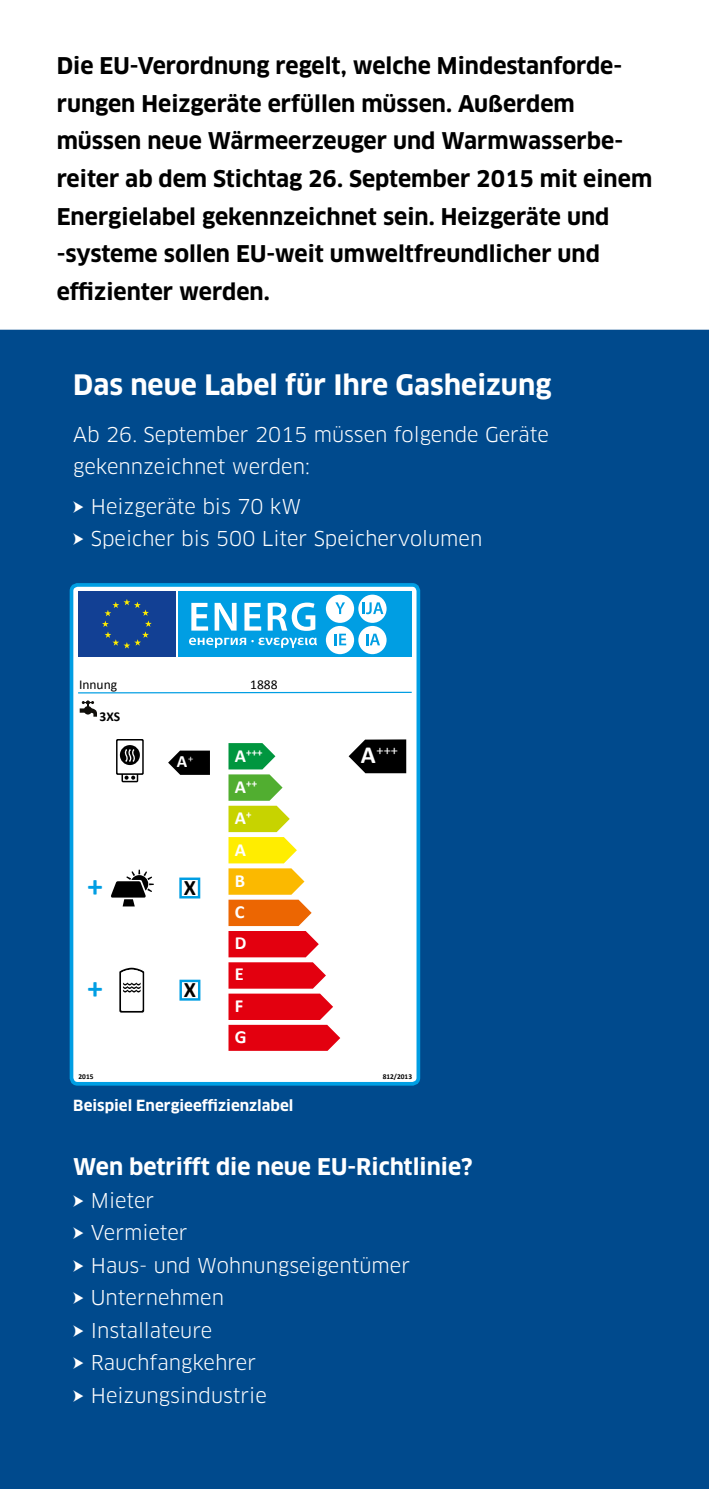
<style>
.page{position:relative;width:709px;height:1489px;background:#fff}
.page>*{position:absolute;margin:0;border:0;box-sizing:border-box;transform-origin:0 0}
.t1{font:700 30.75px "Calibri";color:#009ee3}
.t2{font:700 27.5px "Clan OT";color:#fff}
.t3{font:700 22.5px/37.5px "Clan OT";color:#000}
.t4{font:700 22.5px "Clan OT";color:#fff}
.t5{font:700 22.25px "Calibri";color:#000}
.t6{font:20px/32.5px "Clan OT";color:#fff}
.t7{font:700 18.5px/31.2px "Calibri";color:#fff}
.t8{font:700 17.25px "Calibri";color:#fff}
.t9{font:700 15px "Clan OT";color:#fff}
.t10{font:14.25px "Calibri";color:#fff}
.t11{font:13.5px "Calibri";color:#000}
.t12{font:700 13.5px "Calibri";color:#000}
.t13{font:700 10.75px "Calibri";color:#fff}
.t14{font:700 7.5px "Calibri";color:#000}
.s1{font-family:"Arrow Matic";font-size:14px}
.s2{font-size:18.5px}
.s3{font-weight:700;font-size:24.75px}
</style>
<div class="page">
<div style="left:0;top:330px;width:709px;height:1158px;background:#004a8d"></div>
<div style="left:71px;top:585px;width:347px;height:498px;background:#fff;border-radius:6px"></div>
<div style="left:70px;top:583px;width:350px;height:502px;border:4px solid #009ee3;border-radius:6px"></div>
<div style="left:78px;top:591px;width:97px;height:65px;background:#124094"></div>
<div style="left:179px;top:591px;width:233px;height:65px;background:#009ee3"></div>
<svg style="left:102px;top:599px;width:50px;height:49px"></svg>
<svg style="left:191px;top:603px;width:17px;height:27px"></svg>
<svg style="left:215px;top:603px;width:21px;height:27px"></svg>
<svg style="left:244px;top:603px;width:17px;height:27px"></svg>
<svg style="left:268px;top:602px;width:47px;height:29px"></svg>
<svg style="left:189px;top:637px;width:128px;height:11px"></svg>
<div style="left:326px;top:594px;width:28px;height:29px;background:#fff;border-radius:50%"></div>
<svg style="left:335px;top:602px;width:10px;height:12px"></svg>
<div style="left:358px;top:594px;width:28px;height:29px;background:#fff;border-radius:50%"></div>
<div style="left:326px;top:626px;width:28px;height:28px;background:#fff;border-radius:50%"></div>
<svg style="left:334px;top:633px;width:12px;height:12px"></svg>
<div style="left:358px;top:626px;width:28px;height:28px;background:#fff;border-radius:50%"></div>
<svg style="left:362px;top:602px;width:21px;height:12px"></svg>
<svg style="left:366px;top:633px;width:14px;height:12px"></svg>
<hr style="left:78px;top:691px;width:334px;height:2px;background:#009ee3">
<svg style="left:119px;top:967px;width:26px;height:46px"></svg>
<div style="left:179px;top:877px;width:21px;height:21px;border:2px solid #009ee3"></div>
<div style="left:179px;top:979px;width:21px;height:21px;border:2px solid #009ee3"></div>
<svg style="left:116px;top:739px;width:28px;height:43px"></svg>
<svg style="left:228px;top:743px;width:112px;height:307px"></svg>
<svg style="left:111px;top:869px;width:43px;height:37px"></svg>
<svg style="left:80px;top:700px;width:17px;height:16px"></svg>
<svg style="left:348px;top:739px;width:58px;height:34px;background:#2a2a2a"></svg>
<svg style="left:168px;top:750px;width:42px;height:24px"></svg>
<p class="t3" style="left:57px;top:48px;width:597px">Die EU-Verordnung regelt, welche Mindestanforde&shy;rungen Heizgeräte erfüllen müssen. Außerdem müssen neue Wärmeerzeuger und Warmwasserbe&shy;reiter ab dem Stichtag 26. September 2015 mit einem Energielabel gekennzeichnet sein. Heizgeräte und -systeme sollen EU-weit umweltfreundlicher und effizienter werden.</p>
<p class="t2" style="left:73px;top:369px;width:479px">Das neue Label für Ihre Gasheizung</p>
<p class="t6" style="left:73px;top:418px;width:477px">Ab 26. September 2015 müssen folgende Geräte gekennzeichnet werden:</p>
<p class="t6" style="left:73px;top:490px;width:410px"><span class="s1">É</span> Heizgeräte bis 70 kW<br><span class="s1">É</span> Speicher bis 500 Liter Speichervolumen</p>
<p class="t11" style="left:79px;top:675px;width:40px">Innung</p>
<p class="t11" style="left:250px;top:675px;width:29px">1888</p>
<p class="t12" style="left:100px;top:708px;width:22px">3XS</p>
<h1 class="t1" style="left:87px;top:866px;width:17px">+</h1>
<h1 class="t1" style="left:87px;top:968px;width:17px">+</h1>
<p class="t14" style="left:78px;top:1071px;width:16px">2015</p>
<p class="t8" style="left:177px;top:750px;width:18px">A<sup>+</sup></p>
<p class="t5" style="left:184px;top:873px;width:14px">X</p>
<p class="t5" style="left:184px;top:975px;width:14px">X</p>
<p class="t13" style="left:235px;top:745px;width:29px"><span class="s2">A</span>+++</p>
<p class="t13" style="left:235px;top:776px;width:24px"><span class="s2">A</span>++</p>
<p class="t7" style="left:235px;top:802px;width:18px">A<sup>+<br></sup>A<br>B<br>C<br>D<br>E<br>F<br>G</p>
<p class="t9" style="left:73px;top:1096px;width:222px">Beispiel Energieeffizienzlabel</p>
<p class="t10" style="left:361px;top:741px;width:39px"><span class="s3">A</span>+++</p>
<p class="t14" style="left:382px;top:1071px;width:31px">812/2013</p>
<p class="t4" style="left:73px;top:1153px;width:401px">Wen betrifft die neue EU-Richtlinie?</p>
<p class="t6" style="left:73px;top:1183px;width:338px"><span class="s1">É</span> Mieter<br><span class="s1">É</span> Vermieter<br><span class="s1">É</span> Haus- und Wohnungseigentümer<br><span class="s1">É</span> Unternehmen<br><span class="s1">É</span> Installateure<br><span class="s1">É</span> Rauchfangkehrer<br><span class="s1">É</span> Heizungsindustrie</p>
</div>
